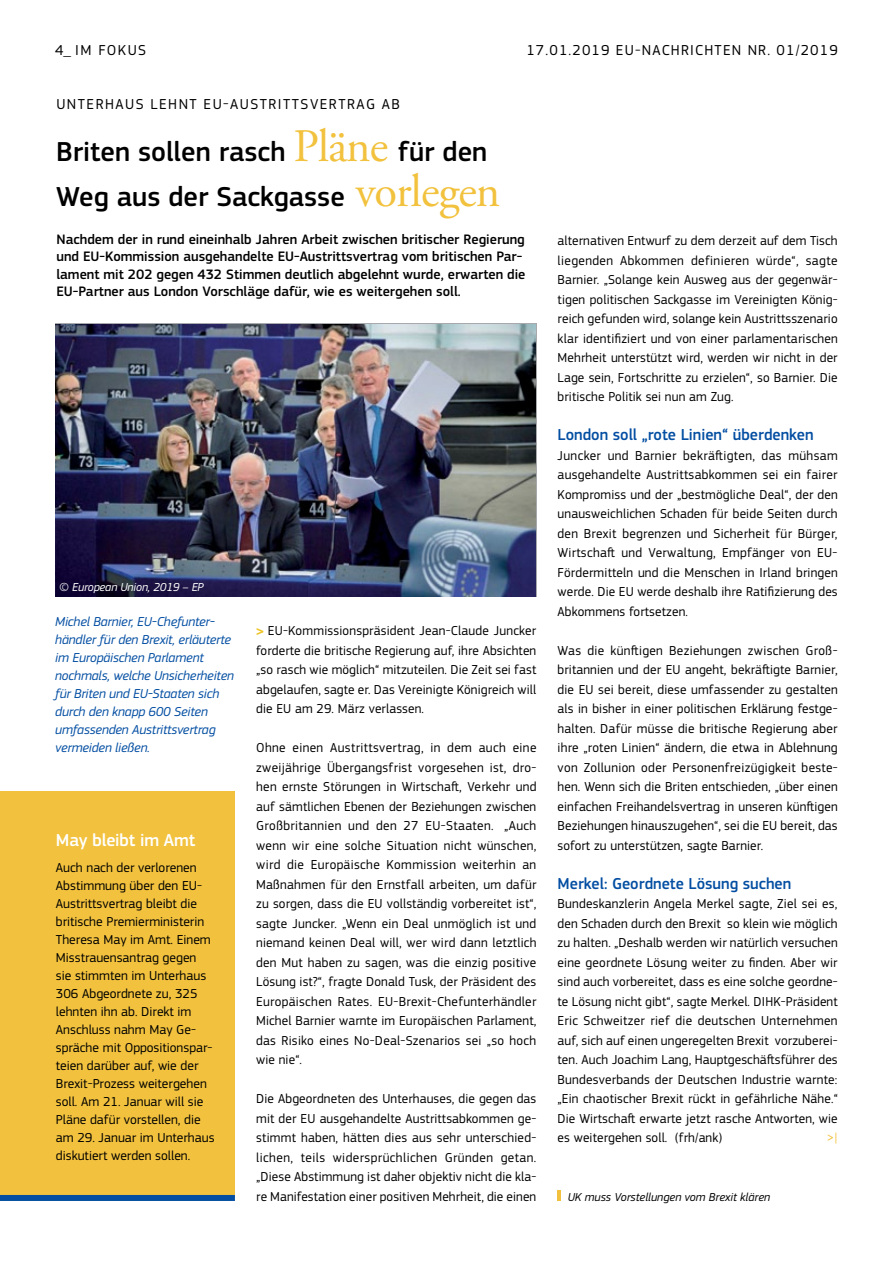
<style>
.page{position:relative;width:893px;height:1263px;background:#fff}
.page>*{position:absolute;margin:0;border:0;box-sizing:border-box;transform-origin:0 0}
.t1{font:500 28.5px/45px "EC Square Sans Pro";color:#000}
.t2{font:500 18px "EC Square Sans Pro";letter-spacing:-.01em;color:#fff}
.t3{font:500 16.5px "EC Square Sans Pro";color:#034ea2}
.t4{font:15px "EC Square Sans Pro";letter-spacing:.08em;color:#000}
.t5{font:500 14.25px/17.1px "EC Square Sans Pro";color:#000}
.t6{font:13.5px/19.5px "EC Square Sans Pro";color:#000;text-align:justify}
.t7{font:italic 13.5px/18px "EC Square Sans Pro";letter-spacing:-.01em;color:#034ea2}
.t8{font:13.5px "EC Square Sans Pro";color:#f2c23e}
.t9{font:italic 12px "EC Square Sans Pro";color:#000}
.t10{font:italic 12px "EC Square Sans Pro";letter-spacing:-.01em;color:#fff}
.s1{font-family:"Adobe Garamond Pro";font-weight:400;font-size:46.5px;color:#f2c23e}
.s2{font-family:"Helvetica Neue LT";font-weight:700;font-stretch:condensed;color:#edc52a}
</style>
<div class="page">
<div style="left:0;top:791px;width:235px;height:407px;background:#f2c23e"></div>
<div style="left:0;top:1195px;width:235px;height:6px;background:#034ea2"></div>
<img style="left:55px;top:324px;width:481px;height:273px">
<svg style="left:558px;top:1191px;width:3px;height:10px"></svg>
<p class="t4" style="left:55px;top:41px;width:73px">4_ im fokus</p>
<p class="t4" style="left:526px;top:42px;width:313px">17.01.2019 EU-NACHRICHTEN NR. 01/2019</p>
<p class="t4" style="left:56px;top:95px;width:21px">Unter</p>
<p class="t4" style="left:105px;top:95px;width:21px">haus</p>
<p class="t4" style="left:150px;top:95px;width:100px">lehnt EU-Austrittsvertrag</p>
<p class="t4" style="left:382px;top:95px;width:10px">ab</p>
<h1 class="t1" style="left:56px;top:130px;width:446px">Briten sollen rasch <span class="s1">Pläne</span> für den<br>Weg aus der Sackgasse <span class="s1">vorlegen</span></h1>
<p class="t5" style="left:56px;top:231px;width:471px">Nachdem der in rund eineinhalb Jahren Arbeit zwischen britischer Regierung und EU-Kommission ausgehandelte EU-Austrittsvertrag vom britischen Par&shy;lament mit 202 gegen 432 Stimmen deutlich abgelehnt wurde, erwarten die EU-Partner aus London Vorschläge dafür, wie es weitergehen soll.</p>
<p class="t10" style="left:60px;top:580px;width:146px">© European Union, 2019 – EP</p>
<p class="t7" style="left:55px;top:613px;width:180px">Michel Barnier, EU-Chefunter&shy;händler für den Brexit, erläuterte im Europäischen Parlament nochmals, welche Unsicherheiten für Briten und EU-Staaten sich durch den knapp 600 Seiten umfassenden Austrittsvertrag vermeiden ließen.</p>
<h2 class="t2" style="left:56px;top:829px;width:141px">May bleibt im Amt</h2>
<p class="t6" style="left:56px;top:859px;width:160px;line-height:18px;text-align:left">Auch nach der verlorenen<br>Abstimmung über den EU-<br>Austrittsvertrag bleibt die britische Premierministerin<br>Theresa May im Amt. Einem<br>Misstrauensantrag gegen sie stimmten im Unterhaus<br>306 Abgeordnete zu, 325 lehnten ihn ab. Direkt im<br>Anschluss nahm May Ge&shy;spräche mit Oppositionspar&shy;teien darüber auf, wie der<br>Brexit-Prozess weitergehen soll. Am 21. Januar will sie<br>Pläne dafür vorstellen, die am 29. Januar im Unterhaus diskutiert werden sollen.</p>
<p class="t6" style="left:256px;top:621px;width:282px"><span class="s2">&gt;</span> EU-Kommissionspräsident Jean-Claude Juncker forderte die britische Regierung auf, ihre Absichten „so rasch wie möglich“ mitzuteilen. Die Zeit sei fast abgelaufen, sagte er. Das Vereinigte Königreich will die EU am 29. März verlassen.</p>
<p class="t6" style="left:256px;top:738px;width:282px">Ohne einen Austrittsvertrag, in dem auch eine zweijährige Übergangsfrist vorgesehen ist, dro&shy;hen ernste Störungen in Wirtschaft, Verkehr und auf sämtlichen Ebenen der Beziehungen zwischen Großbritannien und den 27 EU-Staaten. „Auch wenn wir eine solche Situation nicht wünschen, wird die Europäische Kommission weiterhin an Maßnahmen für den Ernstfall arbeiten, um dafür zu sorgen, dass die EU vollständig vorbereitet ist“, sagte Juncker. „Wenn ein Deal unmöglich ist und niemand keinen Deal will, wer wird dann letztlich den Mut haben zu sagen, was die einzig positive Lösung ist?“, fragte Donald Tusk, der Präsident des Europäischen Rates. EU-Brexit-Chefunterhändler Michel Barnier warnte im Europäischen Parlament, das Risiko eines No-Deal-Szenarios sei „so hoch wie nie“.</p>
<p class="t6" style="left:256px;top:1089px;width:282px">Die Abgeordneten des Unterhauses, die gegen das mit der EU ausgehandelte Austrittsabkommen ge&shy;stimmt haben, hätten dies aus sehr unterschied&shy;lichen, teils widersprüchlichen Gründen getan. „Diese Abstimmung ist daher objektiv nicht die kla&shy;re Manifestation einer positiven Mehrheit, die einen</p>
<p class="t6" style="left:558px;top:231px;width:282px">alternativen Entwurf zu dem derzeit auf dem Tisch liegenden Abkommen definieren würde“, sagte Barnier. „Solange kein Ausweg aus der gegenwär&shy;tigen politischen Sackgasse im Vereinigten König&shy;reich gefunden wird, solange kein Austrittsszenario klar identifiziert und von einer parlamentarischen Mehrheit unterstützt wird, werden wir nicht in der Lage sein, Fortschritte zu erzielen“, so Barnier. Die britische Politik sei nun am Zug.</p>
<p class="t3" style="left:558px;top:425px;width:258px">London soll „rote Linien“ überdenken</p>
<p class="t6" style="left:558px;top:446px;width:282px">Juncker und Barnier bekräftigten, das mühsam ausgehandelte Austrittsabkommen sei ein fairer Kompromiss und der „bestmögliche Deal“, der den unausweichlichen Schaden für beide Seiten durch den Brexit begrenzen und Sicherheit für Bürger, Wirtschaft und Verwaltung, Empfänger von EU-Fördermitteln und die Menschen in Irland bringen werde. Die EU werde deshalb ihre Ratifizierung des Abkommens fortsetzen.</p>
<p class="t6" style="left:558px;top:641px;width:282px">Was die künftigen Beziehungen zwischen Groß&shy;britannien und der EU angeht, bekräftigte Barnier, die EU sei bereit, diese umfassender zu gestalten als in bisher in einer politischen Erklärung festge&shy;halten. Dafür müsse die britische Regierung aber ihre „roten Linien“ ändern, die etwa in Ablehnung von Zollunion oder Personenfreizügigkeit beste&shy;hen. Wenn sich die Briten entschieden, „über einen einfachen Freihandelsvertrag in unseren künftigen Beziehungen hinauszugehen“, sei die EU bereit, das sofort zu unterstützen, sagte Barnier.</p>
<p class="t3" style="left:558px;top:874px;width:235px">Merkel: Geordnete Lösung suchen</p>
<p class="t6" style="left:558px;top:894px;width:282px">Bundeskanzlerin Angela Merkel sagte, Ziel sei es, den Schaden durch den Brexit so klein wie möglich zu halten. „Deshalb werden wir natürlich versuchen eine geordnete Lösung weiter zu finden. Aber wir sind auch vorbereitet, dass es eine solche geordne&shy;te Lösung nicht gibt“, sagte Merkel. DIHK-Präsident Eric Schweitzer rief die deutschen Unternehmen auf, sich auf einen ungeregelten Brexit vorzuberei&shy;ten. Auch Joachim Lang, Hauptgeschäftsführer des Bundesverbands der Deutschen Industrie warnte: „Ein chaotischer Brexit rückt in gefährliche Nähe.“ Die Wirtschaft erwarte jetzt rasche Antworten, wie es weitergehen soll. (frh/ank)</p>
<p class="t8" style="left:827px;top:1130px;width:12px">&gt;|</p>
<p class="t9" style="left:568px;top:1190px;width:204px">UK muss Vorstellungen vom Brexit klären</p>
</div>
